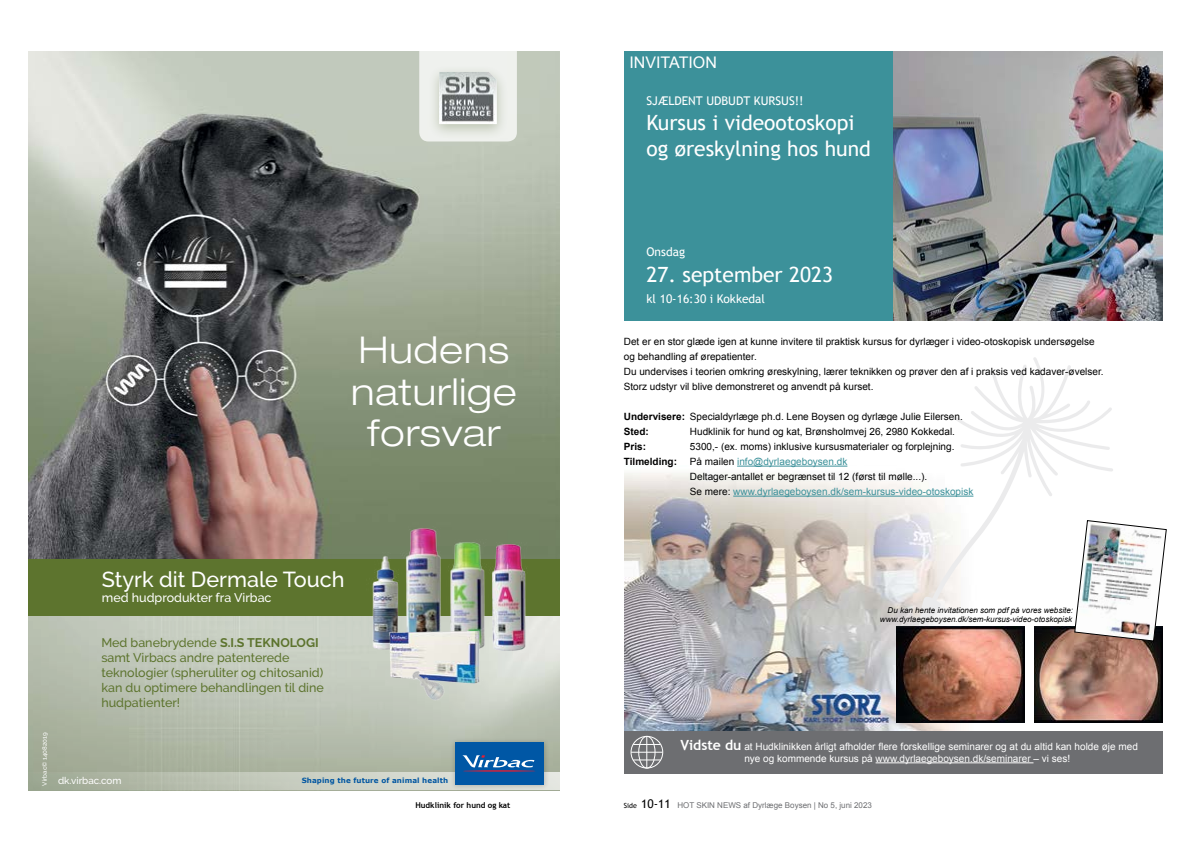
<style>
.page{position:relative;width:1191px;height:842px;background:#fff}
.page>*{position:absolute;margin:0;border:0;box-sizing:border-box;transform-origin:0 0}
.t1{font:300 expanded 37px/41.5px "Helvetica Neue LT Std";letter-spacing:.025em;color:#fff;text-align:center}
.t2{font:500 21.6px "Raleway";color:#fff}
.t3{font:21px/25.2px "Trebuchet MS";color:#fff}
.t4{font:16px "Arial";color:#fff}
.t5{font:500 12.5px/15px "Raleway";color:#5d742e}
.t6{font:500 12.5px "Raleway";color:#fff}
.t7{font:12px "Trebuchet MS";color:#fff}
.t8{font:10px/15px "Arial";color:#000}
.t9{font:10px/12px "Arial";color:#fff;text-align:center}
.t10{font:10px/15px "Arial";color:#3c919a}
.t11{font:700 10px "Arial";color:#000}
.t12{font:500 9.8px "Raleway";color:#fff}
.t13{font:italic 8px/9.6px "Arial";color:#000;text-align:right}
.t14{font:8px "Arial";color:#6d6e71}
.t15{font:700 8px "Trebuchet MS";color:#000}
.t16{font:700 7.1px "Verdana";letter-spacing:.015em;color:#0055a1}
.t17{font:500 6.2px "Raleway";color:#fff}
.s1{font-weight:700}
.s2{color:#000}
.s3{font-family:"Trebuchet MS";font-weight:700;font-size:14px}
.s4{color:#fbfbfb}
.s5{font-family:"Trebuchet MS";font-size:7px;color:#000}
.s6{font-family:"Trebuchet MS";font-size:12px;color:#000}
</style>
<div class="page">
<img style="left:624px;top:466px;width:337px;height:265px">
<svg style="left:917px;top:357px;width:196px;height:269px"></svg>
<div style="left:624px;top:51px;width:269px;height:269px;background:#3c919a"></div>
<div style="left:624px;top:731px;width:538px;height:42px;background:#6d6e71"></div>
<img style="left:893px;top:51px;width:269px;height:269px">
<img style="left:28px;top:51px;width:532px;height:508px">
<img style="left:28px;top:615px;width:532px;height:176px">
<div style="left:28px;top:559px;width:532px;height:56px;background:#5d742e"></div>
<svg style="left:28px;top:772px;width:532px;height:18px;background:#bec4b6"></svg>
<div style="left:450px;top:738px;width:99px;height:52px;background:#000;opacity:.2"></div>
<div style="left:455px;top:742px;width:88px;height:43px;background:#0057a5"></div>
<hr style="left:463px;top:770px;width:72px;height:2px;background:#ed1c2e;border-radius:50%">
<svg style="left:463px;top:755px;width:71px;height:13px"></svg>
<svg style="left:419px;top:51px;width:98px;height:90px;background:#eaece7"></svg>
<img style="left:439px;top:72px;width:57px;height:52px">
<img style="left:366px;top:552px;width:35px;height:99px">
<img style="left:446px;top:540px;width:42px;height:110px">
<img style="left:401px;top:527px;width:45px;height:103px">
<img style="left:488px;top:543px;width:41px;height:110px">
<img style="left:387px;top:630px;width:95px;height:54px">
<img style="left:407px;top:665px;width:42px;height:39px">
<hr style="left:737px;top:466px;width:110px;height:1px;background:#3c919a">
<hr style="left:733px;top:496px;width:240px;height:1px;background:#3c919a">
<img style="left:896px;top:626px;width:129px;height:97px">
<img style="left:1034px;top:626px;width:128px;height:97px">
<img style="left:1074px;top:520px;width:92px;height:121px">
<hr style="left:875px;top:762px;width:158px;height:1px;background:#fbfbfb">
<div style="left:638px;top:736px;width:17px;height:32px;border:1px solid #fff;border-radius:50%"></div>
<div style="left:630px;top:736px;width:33px;height:32px;border:1px solid #fff;border-radius:50%"></div>
<svg style="left:633px;top:744px;width:27px;height:1px"></svg>
<svg style="left:633px;top:759px;width:27px;height:1px"></svg>
<hr style="left:631px;top:752px;width:31px;height:1px;background:#fff">
<hr style="left:646px;top:736px;width:1px;height:32px;background:#fff">
<h1 class="t1" style="left:351px;top:329px;width:167px">Hudens naturlige forsvar</h1>
<h2 class="t2" style="left:102px;top:567px;width:244px">Styrk dit Dermale Touch</h2>
<p class="t6" style="left:102px;top:590px;width:171px">med hudprodukter fra Virbac</p>
<p class="t17" style="left:41px;top:786px;width:55px;rotate:-90deg">Virbac© 14082019</p>
<p class="t5" style="left:101px;top:635px;width:224px">Med banebrydende <span class="s1">S.I.S TEKNOLOGI </span>samt Virbacs andre patenterede teknologier (spheruliter og chitosanid) kan du optimere behandlingen til dine hudpatienter!</p>
<p class="t12" style="left:58px;top:775px;width:65px">dk.virbac.com</p>
<p class="t16" style="left:302px;top:776px;width:148px">Shaping the future of animal health</p>
<p class="t15" style="left:415px;top:800px;width:96px">Hudklinik for hund og kat</p>
<h3 class="t4" style="left:629px;top:52px;width:89px">INVITATION</h3>
<p class="t7" style="left:646px;top:94px;width:159px">SJÆLDENT UDBUDT KURSUS!!</p>
<h3 class="t3" style="left:646px;top:111px;width:226px">Kursus i videootoskopi og øreskylning hos hund</h3>
<p class="t7" style="left:646px;top:245px;width:40px">Onsdag</p>
<h3 class="t3" style="left:646px;top:262px;width:188px">27. september 2023</h3>
<p class="t7" style="left:646px;top:292px;width:120px">kl 10-16:30 i Kokkedal</p>
<p class="t8" style="left:624px;top:334px;width:481px">Det er en stor glæde igen at kunne invitere til praktisk kursus for dyrlæger i video-otoskopisk undersøgelse og behandling af ørepatienter.<br>Du undervises i teorien omkring øreskylning, lærer teknikken og prøver den af i praksis ved kadaver-øvelser.<br>Storz udstyr vil blive demonstreret og anvendt på kurset.</p>
<p class="t8" style="left:624px;top:409px;width:340px"><span class="s1">Undervisere:</span> Specialdyrlæge ph.d. Lene Boysen og dyrlæge Julie Eilersen.<br><span class="s1">Sted:</span></p>
<p class="t8" style="left:690px;top:424px;width:267px">Hudklinik for hund og kat, Brønsholmvej 26, 2980 Kokkedal.</p>
<p class="t11" style="left:624px;top:440px;width:24px">Pris:</p>
<p class="t8" style="left:690px;top:439px;width:266px">5300,- (ex. moms) inklusive kursusmaterialer og forplejning.</p>
<p class="t11" style="left:624px;top:455px;width:55px">Tilmelding:</p>
<p class="t10" style="left:690px;top:454px;width:285px"><span class="s2">På mailen</span> info@dyrlaegeboysen.dk<br><span class="s2">Deltager-antallet er begrænset til 12 (først til mølle...).<br>Se mere:</span> www.dyrlaegeboysen.dk/sem-kursus-video-otoskopisk</p>
<p class="t13" style="left:880px;top:605px;width:195px">Du kan hente invitationen som pdf på vores website: www.dyrlaegeboysen.dk/sem-kursus-video-otoskopisk</p>
<p class="t9" style="left:680px;top:740px;width:459px"><span class="s3">Vidste du</span> at Hudklinikken årligt afholder flere forskellige seminarer og at du altid kan holde øje med nye og kommende kursus på <span class="s4">www.dyrlaegeboysen.dk/seminarer</span> – vi ses!</p>
<p class="t14" style="left:624px;top:800px;width:249px"><span class="s5">Side</span> <span class="s6">10-11</span> HOT SKIN NEWS af Dyrlæge Boysen | No 5, juni 2023</p>
</div>
